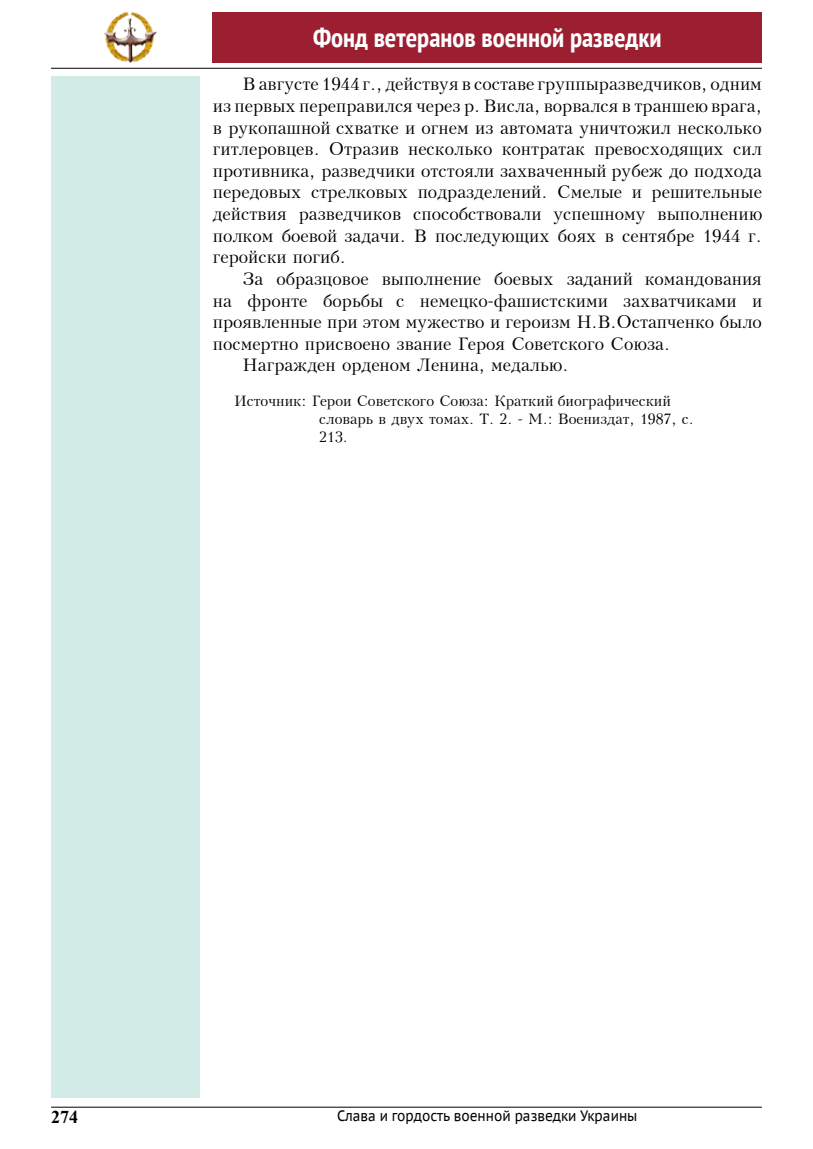
<style>
.page{position:relative;width:813px;height:1149px;background:#fff}
.page>*{position:absolute;margin:0;border:0;box-sizing:border-box;transform-origin:0 0}
.t1{font:700 condensed 27px "PT Sans";color:#fff}
.t2{font:18px/21.6px "Peterburg";color:#000;text-align:justify}
.t3{font:700 18px "Times New Roman";color:#000}
.t4{font:15px/18px "Peterburg";color:#000}
.t5{font:15px "PT Sans Caption";color:#000;scale:.88 1}
</style>
<div class="page">
<div style="left:51px;top:77px;width:149px;height:1020px;background:#d2ebe6"></div>
<hr style="left:51px;top:1106px;width:710px;height:1px;background:#000">
<div style="left:213px;top:13px;width:548px;height:50px;background:#9c1f31"></div>
<img style="left:104px;top:13px;width:53px;height:50px">
<hr style="left:51px;top:68px;width:710px;height:1px;background:#000">
<h1 class="t1" style="left:313px;top:20px;width:350px">Фонд ветеранов военной разведки</h1>
<p class="t2" style="left:213px;top:73px;width:551px;text-indent:30px">В августе 1944 г., действуя в составе группы разведчиков, одним из первых переправился через р. Висла, ворвался в траншею врага, в рукопашной схватке и огнем из автомата уничтожил несколько гитлеровцев. Отразив несколько контратак превосходящих сил противника, разведчики отстояли захваченный рубеж до подхода передовых стрелковых подразделений. Смелые и решительные действия разведчиков способствовали успешному выполнению полком боевой задачи. В последующих боях в сентябре 1944 г. геройски погиб.</p>
<p class="t2" style="left:242px;top:268px;width:520px">За образцовое выполнение боевых заданий командования</p>
<p class="t2" style="left:213px;top:289px;width:550px">на фронте борьбы с немецко-фашистскими захватчиками и</p>
<p class="t2" style="left:213px;top:311px;width:550px">проявленные при этом мужество и героизм Н.В.Остапченко было</p>
<p class="t2" style="left:213px;top:333px;width:458px">посмертно присвоено звание Героя Советского Союза.</p>
<p class="t2" style="left:242px;top:354px;width:327px">Награжден орденом Ленина, медалью.</p>
<p class="t4" style="left:319px;top:392px;width:376px;text-indent:-85px">Источник: Герои Советского Союза: Краткий биографический словарь в двух томах. Т. 2. - М.: Воениздат, 1987, с.<br>213.</p>
<p class="t3" style="left:51px;top:1103px;width:28px">274</p>
<p class="t5" style="left:337px;top:1105px;width:342px">Слава и гордость военной разведки Украины</p>
</div>
